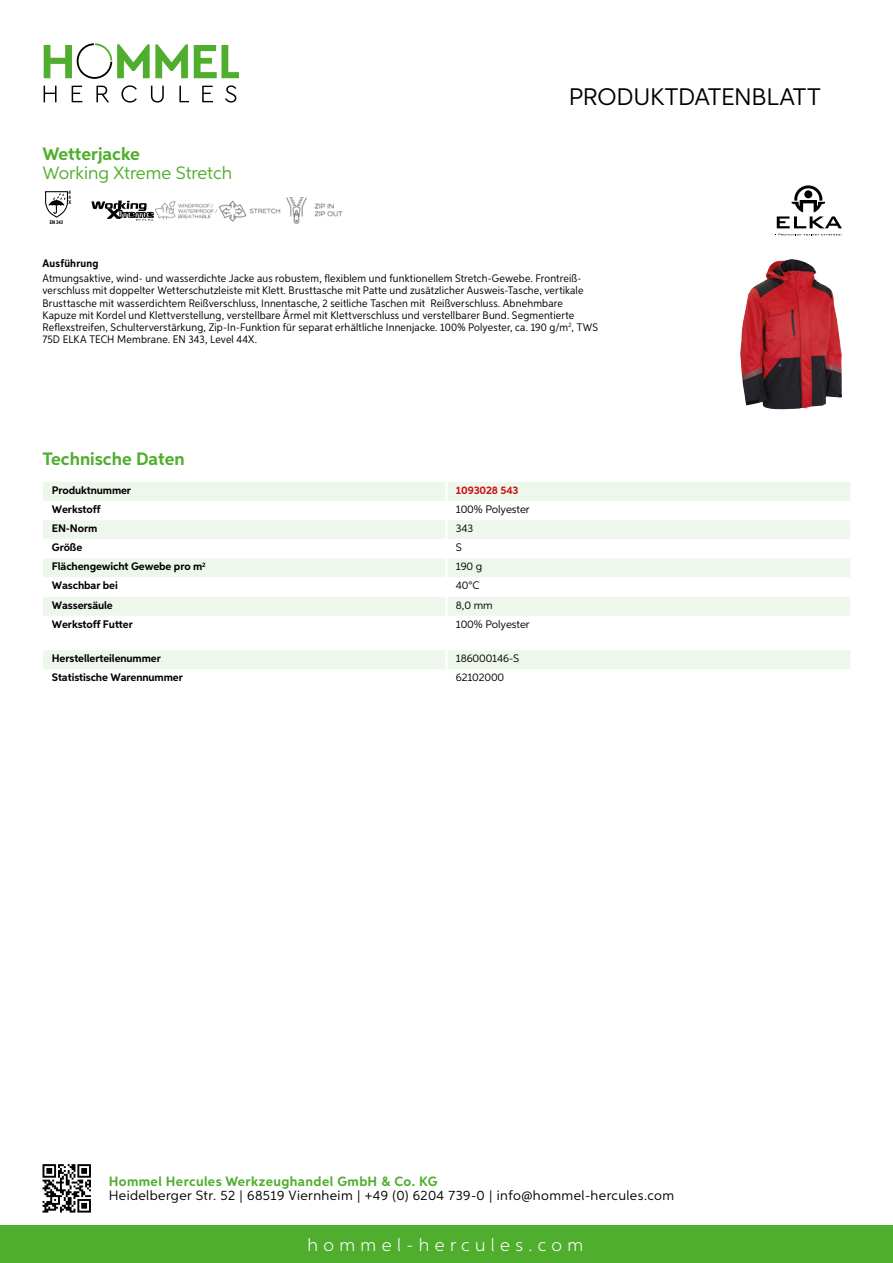
<style>
.page{position:relative;width:893px;height:1263px;background:#fff}
.page>*{position:absolute;margin:0;border:0;box-sizing:border-box;transform-origin:0 0}
.t1{font:24px "Aspira";letter-spacing:-.01em;color:#000}
.t2{font:700 18px "Aspira";color:#50ae2f}
.t3{font:18px "Aspira";letter-spacing:-.005em;color:#50ae2f}
.t4{font:300 18px "Aspira";letter-spacing:.3em;color:#fff}
.t5{font:13.5px "Aspira";letter-spacing:.03em;color:#000}
.t6{font:700 13.5px "Aspira";letter-spacing:.03em;color:#50ae2f}
.t7{font:10.95px/12px "Aspira Nar";letter-spacing:.015em;color:#000}
.t8{font:700 10.95px "Aspira";letter-spacing:-.01em;color:#000}
.t9{font:10.95px "Aspira";letter-spacing:-.01em;color:#000}
.t10{font:700 10.95px "Aspira";letter-spacing:-.01em;color:#cd1013}
.t11{font:700 10.95px "Aspira Nar";letter-spacing:.02em;color:#000}
.t12{font:700 5.25px "Aspira XX Nar";color:#000}
.t13{font:700 5.25px/5.2px "Aspira XX Nar";color:#000;text-align:justify}
</style>
<div class="page">
<div style="left:0;top:1226px;width:893px;height:37px;background:#50ae2f"></div>
<svg style="left:43px;top:1164px;width:48px;height:48px"></svg>
<svg style="left:194px;top:45px;width:45px;height:33px"></svg>
<svg style="left:44px;top:43px;width:144px;height:36px"></svg>
<svg style="left:44px;top:86px;width:13px;height:16px"></svg>
<svg style="left:72px;top:86px;width:10px;height:16px"></svg>
<svg style="left:96px;top:86px;width:13px;height:16px"></svg>
<svg style="left:121px;top:85px;width:16px;height:18px"></svg>
<svg style="left:151px;top:86px;width:13px;height:17px"></svg>
<svg style="left:179px;top:86px;width:10px;height:16px"></svg>
<svg style="left:202px;top:86px;width:11px;height:16px"></svg>
<svg style="left:225px;top:85px;width:11px;height:18px"></svg>
<div style="left:43px;top:482px;width:807px;height:19px;background:#eef7eb"></div>
<svg style="left:43px;top:520px;width:807px;height:96px;fill:#eef7eb"></svg>
<hr style="left:445px;top:482px;width:3px;height:19px;background:#fff">
<hr style="left:445px;top:520px;width:3px;height:19px;background:#fff">
<hr style="left:445px;top:539px;width:3px;height:19px;background:#fff">
<hr style="left:445px;top:558px;width:3px;height:19px;background:#fff">
<hr style="left:445px;top:577px;width:3px;height:20px;background:#fff">
<hr style="left:445px;top:597px;width:3px;height:19px;background:#fff">
<div style="left:43px;top:650px;width:807px;height:19px;background:#eef7eb"></div>
<svg style="left:45px;top:191px;width:23px;height:27px"></svg>
<svg style="left:91px;top:201px;width:63px;height:20px"></svg>
<img style="left:155px;top:200px;width:63px;height:20px">
<img style="left:219px;top:197px;width:124px;height:28px">
<img style="left:764px;top:259px;width:27px;height:22px">
<svg style="left:777px;top:185px;width:65px;height:43px"></svg>
<svg style="left:775px;top:234px;width:67px;height:1px"></svg>
<h2 class="t2" style="left:43px;top:142px;width:99px">Wetterjacke</h2>
<h2 class="t3" style="left:43px;top:162px;width:191px">Working Xtreme Stretch</h2>
<p class="t13" style="left:68px;top:189px;width:4px">4<br>4<br>X</p>
<p class="t12" style="left:50px;top:219px;width:15px">EN 343</p>
<h1 class="t1" style="left:569px;top:82px;width:253px">Produktdatenblatt</h1>
<p class="t11" style="left:43px;top:257px;width:58px">Ausführung</p>
<p class="t7" style="left:43px;top:273px;width:557px">Atmungsaktive, wind- und wasserdichte Jacke aus robustem, flexiblem und funktionellem Stretch-Gewebe. Frontreiß&shy;verschluss mit doppelter Wetterschutzleiste mit Klett. Brusttasche mit Patte und zusätzlicher Ausweis-Tasche, vertikale Brusttasche mit wasserdichtem Reißverschluss, Innentasche, 2 seitliche Taschen mit Reißverschluss. Abnehmbare Kapuze mit Kordel und Klettverstellung, verstellbare Ärmel mit Klettverschluss und verstellbarer Bund. Segmentierte Reflexstreifen, Schulterverstärkung, Zip-In-Funktion für separat erhältliche Innenjacke. 100% Polyester, ca. 190 g/m<sup>2</sup>, TWS 75D ELKA TECH Membrane. EN 343, Level 44X.</p>
<h2 class="t2" style="left:43px;top:448px;width:144px">Technische Daten</h2>
<p class="t8" style="left:52px;top:483px;width:81px">Produktnummer</p>
<p class="t10" style="left:456px;top:483px;width:64px">1093028 543</p>
<p class="t8" style="left:52px;top:502px;width:50px">Werkstoff</p>
<p class="t9" style="left:456px;top:502px;width:75px">100% Polyester</p>
<p class="t8" style="left:52px;top:521px;width:47px">EN-Norm</p>
<p class="t9" style="left:456px;top:522px;width:19px">343</p>
<p class="t8" style="left:52px;top:541px;width:32px">Größe</p>
<p class="t9" style="left:456px;top:541px;width:8px">S</p>
<p class="t8" style="left:52px;top:560px;width:155px">Flächengewicht Gewebe pro m<sup>2</sup></p>
<p class="t9" style="left:456px;top:560px;width:28px">190 g</p>
<p class="t8" style="left:52px;top:579px;width:68px">Waschbar bei</p>
<p class="t9" style="left:456px;top:579px;width:25px">40°C</p>
<p class="t8" style="left:52px;top:598px;width:63px">Wassersäule</p>
<p class="t9" style="left:456px;top:598px;width:38px">8,0 mm</p>
<p class="t8" style="left:52px;top:617px;width:82px">Werkstoff Futter</p>
<p class="t9" style="left:456px;top:617px;width:75px">100% Polyester</p>
<p class="t8" style="left:52px;top:652px;width:111px">Herstellerteilenummer</p>
<p class="t9" style="left:456px;top:652px;width:65px">186000146-S</p>
<p class="t8" style="left:52px;top:671px;width:132px">Statistische Warennummer</p>
<p class="t9" style="left:456px;top:671px;width:50px">62102000</p>
<p class="t6" style="left:109px;top:1172px;width:330px">Hommel Hercules Werkzeughandel GmbH &amp; Co. KG</p>
<p class="t5" style="left:109px;top:1187px;width:567px">Heidelberger Str. 52 | 68519 Viernheim | +49 (0) 6204 739-0 | info@hommel-hercules.com</p>
<h2 class="t4" style="left:307px;top:1234px;width:277px">hommel-hercules.com</h2>
</div>
